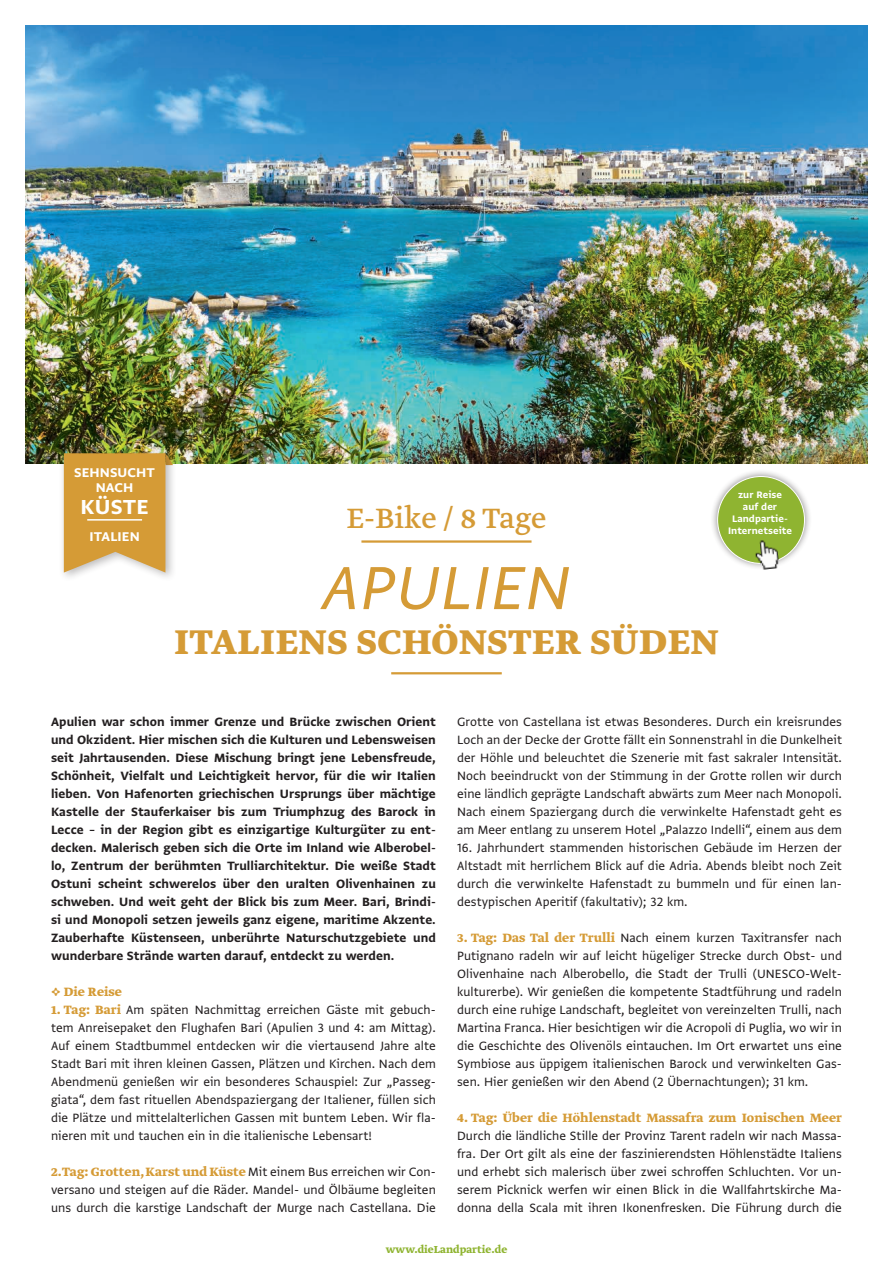
<style>
.page{position:relative;width:893px;height:1263px;background:#fff}
.page>*{position:absolute;margin:0;border:0;box-sizing:border-box;transform-origin:0 0}
.t1{font:italic 72px "Greta Sans Std";letter-spacing:.01em;color:#d59b36}
.t2{font:700 40.5px "Greta Text Pro";letter-spacing:.015em;color:#d59b36}
.t3{font:33px "Greta Text Pro";color:#d59b36}
.t4{font:24px "Greta Sans Std Bld";letter-spacing:.01em;color:#fff}
.t5{font:15px/15px "Greta Sans Std Bld";letter-spacing:.01em;color:#fff;text-align:center}
.t6{font:14.25px/18px "Greta Sans Std";letter-spacing:.005em;color:#231f20;text-align:justify}
.t7{font:14.25px/18px "Greta Sans Std Bld";letter-spacing:.005em;color:#231f20;text-align:justify}
.t8{font:700 14.25px "Greta Text Pro";letter-spacing:.005em;color:#d59b36}
.t9{font:700 12px "Greta Text Pro";letter-spacing:.005em;color:#8fb431}
.t10{font:11.25px/11.9px "Greta Sans Std Bld";letter-spacing:.005em;color:#fff;text-align:center}
.s1{font-family:"Greta Text Pro";font-weight:700;color:#d59b36}
.s2{font-family:"Greta Sans Std";font-weight:400;color:#231f20}
</style>
<div class="page">
<hr style="left:361px;top:540px;width:170px;height:3px;background:#d59b36">
<hr style="left:391px;top:672px;width:111px;height:2px;background:#d59b36">
<img style="left:26px;top:26px;width:841px;height:438px">
<div style="left:59px;top:448px;width:118px;height:135px;background:#231f20;opacity:.3"></div>
<svg style="left:64px;top:453px;width:109px;height:120px;background:#d6a54f"></svg>
<hr style="left:87px;top:519px;width:55px;height:2px;background:#fff">
<div style="left:710px;top:469px;width:102px;height:102px;background:#231f20;opacity:.5"></div>
<div style="left:718px;top:476px;width:86px;height:87px;background:#8fb431;border-radius:50%"></div>
<img style="left:753px;top:540px;width:28px;height:31px">
<p class="t5" style="left:74px;top:465px;width:82px">SEHNSUCHT<br>NACH</p>
<h3 class="t4" style="left:81px;top:493px;width:70px">KÜSTE</h3>
<p class="t5" style="left:90px;top:529px;width:52px">ITALIEN</p>
<h3 class="t3" style="left:347px;top:498px;width:201px">E-Bike / 8 Tage</h3>
<h1 class="t1" style="left:322px;top:546px;width:250px">APULIEN</h1>
<h2 class="t2" style="left:174px;top:615px;width:546px">ITALIENS SCHÖNSTER SÜDEN</h2>
<p class="t10" style="left:728px;top:489px;width:66px">zur Reise<br>auf der<br>Landpartie-<br>Internetseite</p>
<p class="t7" style="left:51px;top:712px;width:386px">Apulien war schon immer Grenze und Brücke zwischen Orient und Okzident. Hier mischen sich die Kulturen und Lebensweisen seit Jahrtausenden. Diese Mischung bringt jene Lebensfreude, Schönheit, Vielfalt und Leichtigkeit hervor, für die wir Italien lieben. Von Hafenorten griechischen Ursprungs über mächtige Kastelle der Stauferkaiser bis zum Triumphzug des Barock in Lecce – in der Region gibt es einzigartige Kulturgüter zu ent&shy;decken. Malerisch geben sich die Orte im Inland wie Alberobel&shy;lo, Zentrum der berühmten Trulliarchitektur. Die weiße Stadt Ostuni scheint schwerelos über den uralten Olivenhainen zu schweben. Und weit geht der Blick bis zum Meer. Bari, Brindi&shy;si und Monopoli setzen jeweils ganz eigene, maritime Akzente.<br>Zauberhafte Küstenseen, unberührte Naturschutzgebiete und wunderbare Strände warten darauf, entdeckt zu werden.</p>
<p class="t8" style="left:51px;top:982px;width:72px">١ Die Reise</p>
<p class="t6" style="left:51px;top:1000px;width:386px"><span class="s1">1. Tag: Bari</span> Am späten Nachmittag erreichen Gäste mit gebuch&shy;tem Anreisepaket den Flughafen Bari (Apulien 3 und 4: am Mittag).<br>Auf einem Stadtbummel entdecken wir die viertausend Jahre alte Stadt Bari mit ihren kleinen Gassen, Plätzen und Kirchen. Nach dem Abendmenü genießen wir ein besonderes Schauspiel: Zur „Passeg&shy;giata“, dem fast rituellen Abendspaziergang der Italiener, füllen sich die Plätze und mittelalterlichen Gassen mit buntem Leben. Wir fla&shy;nieren mit und tauchen ein in die italienische Lebensart!</p>
<p class="t8" style="left:51px;top:1162px;width:386px">2. Tag: Grotten, Karst und Küste <span class="s2">Mit einem Bus erreichen wir Con-</span></p>
<p class="t6" style="left:51px;top:1180px;width:386px">versano und steigen auf die Räder. Mandel- und Ölbäume begleiten uns durch die karstige Landschaft der Murge nach Castellana. Die</p>
<p class="t6" style="left:457px;top:712px;width:386px">Grotte von Castellana ist etwas Besonderes. Durch ein kreisrundes Loch an der Decke der Grotte fällt ein Sonnenstrahl in die Dunkelheit der Höhle und beleuchtet die Szenerie mit fast sakraler Intensität.<br>Noch beeindruckt von der Stimmung in der Grotte rollen wir durch eine ländlich geprägte Landschaft abwärts zum Meer nach Monopoli.<br>Nach einem Spaziergang durch die verwinkelte Hafenstadt geht es am Meer entlang zu unserem Hotel „Palazzo Indelli“, einem aus dem</p>
<p class="t6" style="left:457px;top:838px;width:386px">16. Jahrhundert stammenden historischen Gebäude im Herzen der Altstadt mit herrlichem Blick auf die Adria. Abends bleibt noch Zeit durch die verwinkelte Hafenstadt zu bummeln und für einen lan&shy;destypischen Aperitif (fakultativ); 32 km.</p>
<p class="t6" style="left:457px;top:928px;width:386px"><span class="s1">3. Tag: Das Tal der Trulli</span> Nach einem kurzen Taxitransfer nach Putignano radeln wir auf leicht hügeliger Strecke durch Obst- und Olivenhaine nach Alberobello, die Stadt der Trulli (UNESCO-Welt&shy;kulturerbe). Wir genießen die kompetente Stadtführung und radeln durch eine ruhige Landschaft, begleitet von vereinzelten Trulli, nach Martina Franca. Hier besichtigen wir die Acropoli di Puglia, wo wir in die Geschichte des Olivenöls eintauchen. Im Ort erwartet uns eine Symbiose aus üppigem italienischen Barock und verwinkelten Gas&shy;sen. Hier genießen wir den Abend (2 Übernachtungen); 31 km.</p>
<p class="t8" style="left:457px;top:1108px;width:386px">4. Tag: Über die Höhlenstadt Massafra zum Ionischen Meer</p>
<p class="t6" style="left:457px;top:1126px;width:386px">Durch die ländliche Stille der Provinz Tarent radeln wir nach Massa&shy;fra. Der Ort gilt als eine der faszinierendsten Höhlenstädte Italiens und erhebt sich malerisch über zwei schroffen Schluchten. Vor un&shy;serem Picknick werfen wir einen Blick in die Wallfahrtskirche Ma&shy;donna della Scala mit ihren Ikonenfresken. Die Führung durch die</p>
<p class="t9" style="left:386px;top:1241px;width:123px">www.dieLandpartie.de</p>
</div>
